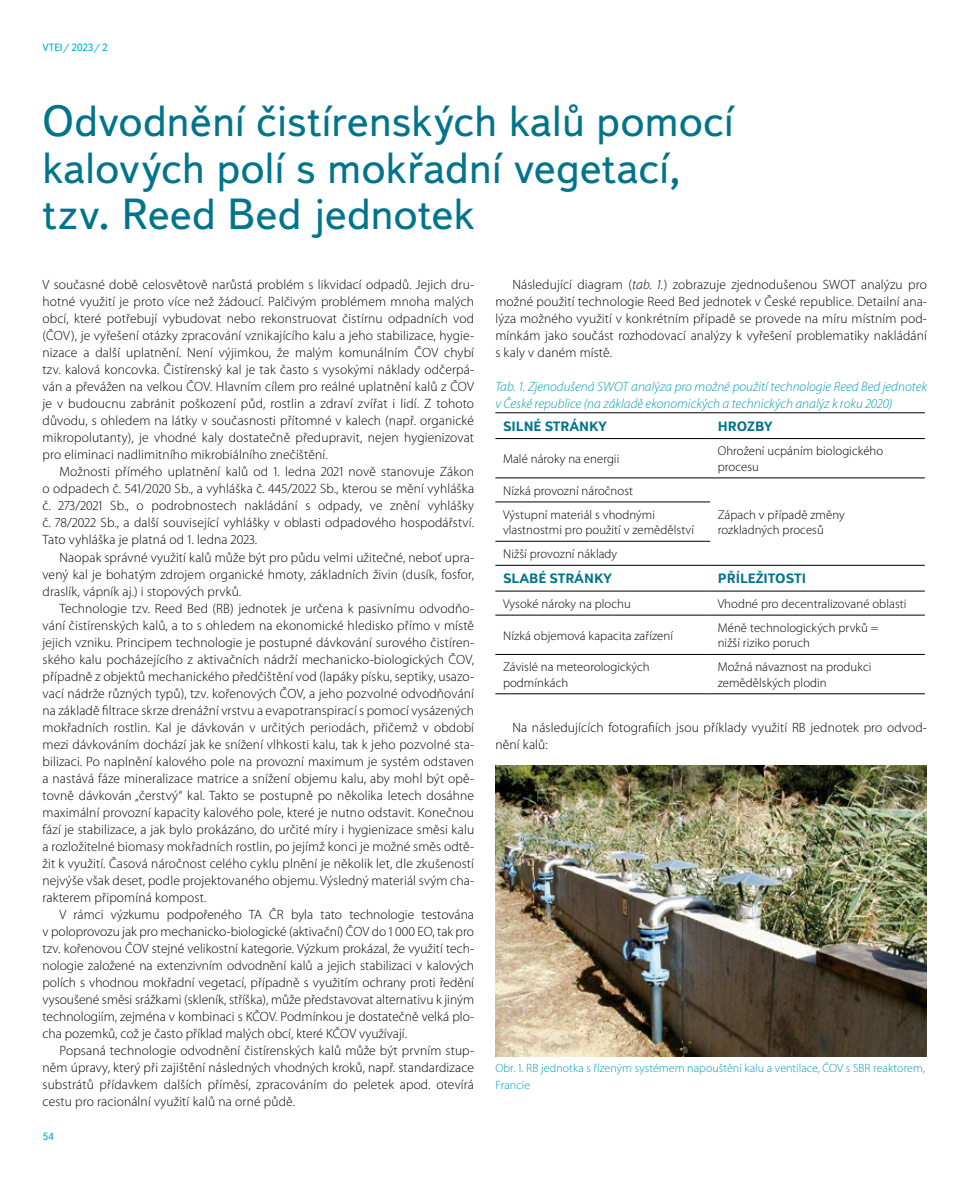
<style>
.page{position:relative;width:978px;height:1191px;background:#fff}
.page>*{position:absolute;margin:0;border:0;box-sizing:border-box;transform-origin:0 0}
.t1{font:43.5px/46.5px "Textbook New";letter-spacing:.01em;color:#00748c}
.t2{font:300 13.5px/17px "Myriad Pro";letter-spacing:.01em;color:#000;text-align:justify}
.t3{font:italic 300 13.5px/17px "Myriad Pro";color:#009cb4}
.t4{font:700 13.5px "Textbook New";color:#00748c}
.t5{font:300 12.75px/15.3px "Myriad Pro";letter-spacing:.005em;color:#000}
.t6{font:300 12px/17px "Myriad Pro";letter-spacing:.005em;color:#009cb4}
.t7{font:10.5px "Textbook New";color:#00afcb}
.s1{font-style:italic}
</style>
<div class="page">
<svg style="left:495px;top:413px;width:430px;height:241px"></svg>
<hr style="left:495px;top:438px;width:215px;height:1px;background:#000">
<hr style="left:710px;top:438px;width:215px;height:1px;background:#000">
<hr style="left:495px;top:477px;width:215px;height:1px;background:#000">
<hr style="left:495px;top:501px;width:215px;height:1px;background:#000">
<hr style="left:495px;top:541px;width:215px;height:1px;background:#000">
<hr style="left:495px;top:565px;width:215px;height:1px;background:#000">
<hr style="left:495px;top:591px;width:215px;height:1px;background:#000">
<hr style="left:710px;top:591px;width:215px;height:1px;background:#000">
<hr style="left:495px;top:615px;width:215px;height:1px;background:#000">
<hr style="left:710px;top:615px;width:215px;height:1px;background:#000">
<hr style="left:495px;top:654px;width:215px;height:1px;background:#000">
<hr style="left:710px;top:654px;width:215px;height:1px;background:#000">
<hr style="left:495px;top:412px;width:215px;height:1px;background:#000">
<hr style="left:710px;top:412px;width:215px;height:1px;background:#000">
<hr style="left:495px;top:693px;width:215px;height:1px;background:#000">
<hr style="left:710px;top:693px;width:215px;height:1px;background:#000">
<hr style="left:710px;top:477px;width:215px;height:1px;background:#000">
<hr style="left:710px;top:565px;width:215px;height:1px;background:#000">
<img style="left:495px;top:765px;width:432px;height:291px">
<p class="t7" style="left:43px;top:41px;width:67px">VTEI/ 2023/ 2</p>
<h1 class="t1" style="left:43px;top:98px;width:693px">Odvodnění čistírenských kalů pomocí kalových polí s mokřadní vegetací, tzv. Reed Bed jednotek</h1>
<p class="t2" style="left:43px;top:276px;width:433px">V současné době celosvětově narůstá problém s likvidací odpadů. Jejich dru&shy;hotné využití je proto více než žádoucí. Palčivým problémem mnoha malých obcí, které potřebují vybudovat nebo rekonstruovat čistírnu odpadních vod (ČOV), je vyřešení otázky zpracování vznikajícího kalu a jeho stabilizace, hygie&shy;nizace a další uplatnění. Není výjimkou, že malým komunálním ČOV chybí tzv. kalová koncovka. Čistírenský kal je tak často s vysokými náklady odčerpá&shy;ván a převážen na velkou ČOV. Hlavním cílem pro reálné uplatnění kalů z ČOV je v budoucnu zabránit poškození půd, rostlin a zdraví zvířat i lidí. Z tohoto důvodu, s ohledem na látky v současnosti přítomné v kalech (např. organické mikropolutanty), je vhodné kaly dostatečně předupravit, nejen hygienizovat pro eliminaci nadlimitního mikrobiálního znečištění.</p>
<p class="t2" style="left:43px;top:463px;width:433px;text-indent:17px">Možnosti přímého uplatnění kalů od 1. ledna 2021 nově stanovuje Zákon o odpadech č. 541/2020 Sb., a vyhláška č. 445/2022 Sb., kterou se mění vyhláška č. 273/2021 Sb., o podrobnostech nakládání s odpady, ve znění vyhlášky č. 78/2022 Sb., a další související vyhlášky v oblasti odpadového hospodářství.<br>Tato vyhláška je platná od 1. ledna 2023.</p>
<p class="t2" style="left:43px;top:548px;width:433px;text-indent:17px">Naopak správné využití kalů může být pro půdu velmi užitečné, neboť upra&shy;vený kal je bohatým zdrojem organické hmoty, základních živin (dusík, fosfor, draslík, vápník aj.) i stopových prvků.</p>
<p class="t2" style="left:43px;top:599px;width:433px;text-indent:17px">Technologie tzv. Reed Bed (RB) jednotek je určena k pasivnímu odvodňo&shy;vání čistírenských kalů, a to s ohledem na ekonomické hledisko přímo v místě jejich vzniku. Principem technologie je postupné dávkování surového čistíren&shy;ského kalu pocházejícího z aktivačních nádrží mechanicko-biologických ČOV, případně z objektů mechanického předčištění vod (lapáky písku, septiky, usazo&shy;vací nádrže různých typů), tzv. kořenových ČOV, a jeho pozvolné odvodňování na základě filtrace skrze drenážní vrstvu a evapotranspirací s pomocí vysázených mokřadních rostlin. Kal je dávkován v určitých periodách, přičemž v období mezi dávkováním dochází jak ke snížení vlhkosti kalu, tak k jeho pozvolné sta&shy;bilizaci. Po naplnění kalového pole na provozní maximum je systém odstaven a nastává fáze mineralizace matrice a snížení objemu kalu, aby mohl být opě&shy;tovně dávkován „čerstvý“ kal. Takto se postupně po několika letech dosáhne maximální provozní kapacity kalového pole, které je nutno odstavit. Konečnou fází je stabilizace, a jak bylo prokázáno, do určité míry i hygienizace směsi kalu a rozložitelné biomasy mokřadních rostlin, po jejímž konci je možné směs odtě&shy;žit k využití. Časová náročnost celého cyklu plnění je několik let, dle zkušeností nejvýše však deset, podle projektovaného objemu. Výsledný materiál svým cha&shy;rakterem připomíná kompost.</p>
<p class="t2" style="left:43px;top:905px;width:433px;text-indent:17px">V rámci výzkumu podpořeného TA ČR byla tato technologie testována v poloprovozu jak pro mechanicko-biologické (aktivační) ČOV do 1 000 EO, tak pro tzv. kořenovou ČOV stejné velikostní kategorie. Výzkum prokázal, že využití tech&shy;nologie založené na extenzivním odvodnění kalů a jejich stabilizaci v kalových polích s vhodnou mokřadní vegetací, případně s využitím ochrany proti ředění vysoušené směsi srážkami (skleník, stříška), může představovat alternativu k jiným technologiím, zejména v kombinaci s KČOV. Podmínkou je dostatečně velká plo&shy;cha pozemků, což je často příklad malých obcí, které KČOV využívají.</p>
<p class="t2" style="left:43px;top:1041px;width:433px;text-indent:17px">Popsaná technologie odvodnění čistírenských kalů může být prvním stup&shy;něm úpravy, který při zajištění následných vhodných kroků, např. standardizace substrátů přídavkem dalších příměsí, zpracováním do peletek apod. otevírá cestu pro racionální využití kalů na orné půdě.</p>
<p class="t7" style="left:43px;top:1130px;width:12px">54</p>
<p class="t2" style="left:495px;top:276px;width:433px;text-indent:17px">Následující diagram (<span class="s1">tab. 1.</span>) zobrazuje zjednodušenou SWOT analýzu pro možné použití technologie Reed Bed jednotek v České republice. Detailní ana&shy;lýza možného využití v konkrétním případě se provede na míru místním pod&shy;mínkám jako součást rozhodovací analýzy k vyřešení problematiky nakládání s kaly v daném místě.</p>
<p class="t3" style="left:495px;top:378px;width:433px">Tab. 1. Zjenodušená SWOT analýza pro možné použití technologie Reed Bed jednotek v České republice (na základě ekonomických a technických analýz k roku 2020)</p>
<p class="t4" style="left:503px;top:418px;width:106px">SILNÉ STRÁNKY</p>
<p class="t4" style="left:718px;top:418px;width:56px">HROZBY</p>
<p class="t5" style="left:503px;top:451px;width:118px">Malé nároky na energii</p>
<p class="t5" style="left:718px;top:443px;width:167px">Ohrožení ucpáním biologického procesu</p>
<p class="t5" style="left:503px;top:483px;width:132px">Nízká provozní náročnost</p>
<p class="t5" style="left:718px;top:507px;width:129px">Zápach v případě změny rozkladných procesů</p>
<p class="t5" style="left:503px;top:507px;width:192px">Výstupní materiál s vhodnými vlastnostmi pro použití v zemědělství</p>
<p class="t5" style="left:503px;top:546px;width:116px">Nižší provozní náklady</p>
<p class="t4" style="left:503px;top:570px;width:111px">SLABÉ STRÁNKY</p>
<p class="t4" style="left:718px;top:570px;width:90px">PŘÍLEŽITOSTI</p>
<p class="t5" style="left:503px;top:596px;width:129px">Vysoké nároky na plochu</p>
<p class="t5" style="left:718px;top:596px;width:190px">Vhodné pro decentralizované oblasti</p>
<p class="t5" style="left:503px;top:627px;width:172px">Nízká objemová kapacita zařízení</p>
<p class="t5" style="left:718px;top:620px;width:162px">Méně technologických prvků = nižší riziko poruch</p>
<p class="t5" style="left:503px;top:659px;width:148px">Závislé na meteorologických podmínkách</p>
<p class="t5" style="left:718px;top:659px;width:155px">Možná návaznost na produkci zemědělských plodin</p>
<p class="t2" style="left:495px;top:718px;width:433px;text-indent:17px">Na následujících fotografiích jsou příklady využití RB jednotek pro odvod&shy;nění kalů:</p>
<p class="t6" style="left:495px;top:1059px;width:431px">Obr. 1. RB jednotka s řízeným systémem napouštění kalu a ventilace, ČOV s SBR reaktorem,<br>Francie</p>
</div>
